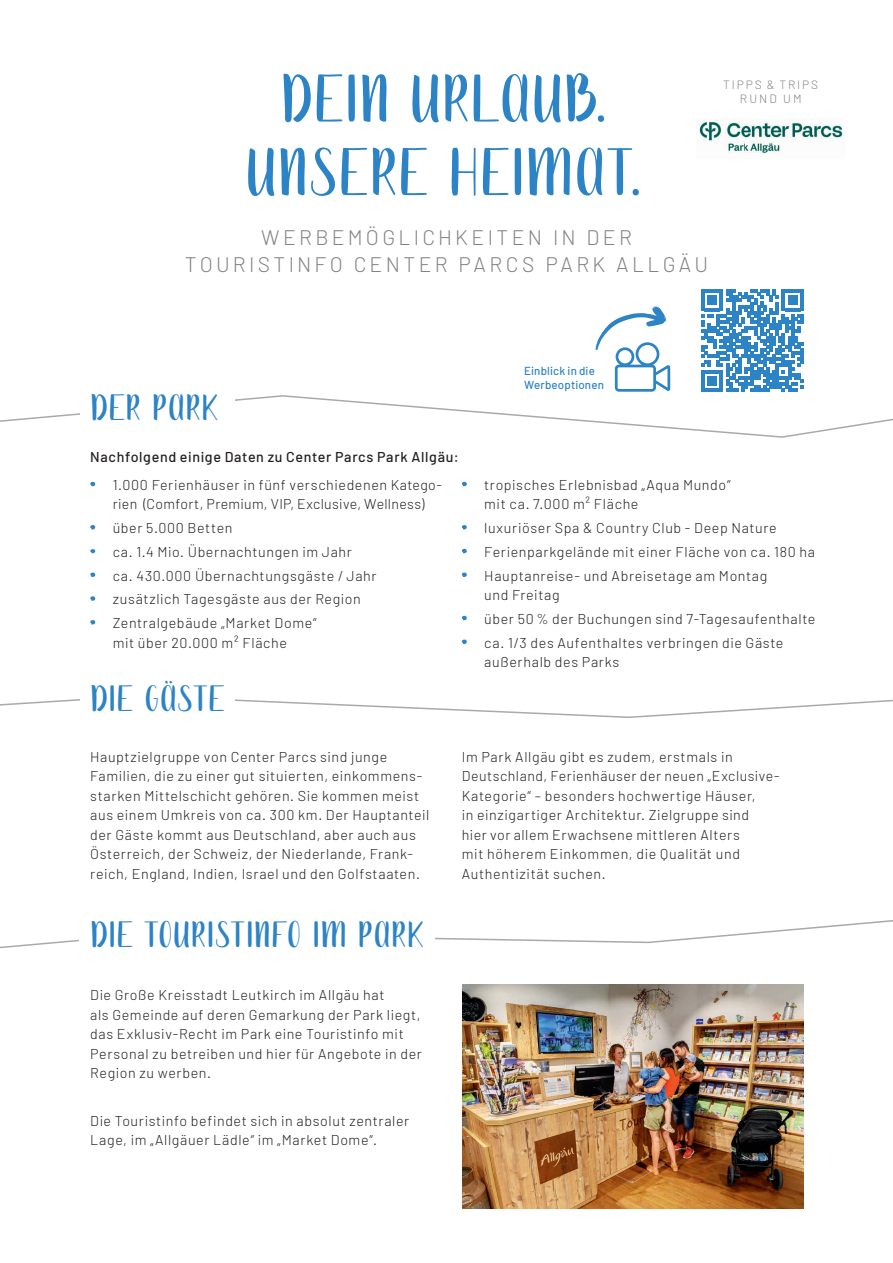
<style>
.page{position:relative;width:893px;height:1263px;background:#fff}
.page>*{position:absolute;margin:0;border:0;box-sizing:border-box;transform-origin:0 0}
.t1{font:66px/73.5px "Mona";letter-spacing:.035em;color:#2c83c5;text-align:center}
.t2{font:36px "Mona";letter-spacing:.04em;color:#2c83c5}
.t3{font:300 21px/27px "Barlow";letter-spacing:.155em;color:#808285;text-align:center}
.t4{font:300 14.25px/19.5px "Barlow";letter-spacing:.045em;color:#231f20}
.t5{font:500 14.25px "Barlow";letter-spacing:.045em;color:#231f20}
.t6{font:300 12px/14.2px "Barlow";letter-spacing:.165em;color:#808285;text-align:center}
.t7{font:500 11.7px/14.5px "Barlow";letter-spacing:.015em;color:#2c83c5}
</style>
<div class="page">
<svg style="left:0;top:699px;width:893px;height:19px"></svg>
<div style="left:80px;top:664px;width:154px;height:62px;background:#fff"></div>
<img style="left:462px;top:984px;width:342px;height:225px">
<svg style="left:90px;top:481px;width:6px;height:5px"></svg>
<svg style="left:90px;top:525px;width:6px;height:5px"></svg>
<svg style="left:90px;top:549px;width:6px;height:4px"></svg>
<svg style="left:90px;top:572px;width:6px;height:5px"></svg>
<svg style="left:90px;top:596px;width:6px;height:5px"></svg>
<svg style="left:90px;top:620px;width:6px;height:5px"></svg>
<svg style="left:461px;top:481px;width:6px;height:5px"></svg>
<svg style="left:461px;top:525px;width:6px;height:5px"></svg>
<svg style="left:461px;top:548px;width:6px;height:5px"></svg>
<svg style="left:461px;top:572px;width:6px;height:5px"></svg>
<svg style="left:461px;top:615px;width:6px;height:5px"></svg>
<svg style="left:461px;top:639px;width:6px;height:5px"></svg>
<svg style="left:0;top:920px;width:893px;height:29px"></svg>
<img style="left:697px;top:119px;width:146px;height:35px">
<svg style="left:0;top:289px;width:893px;height:149px"></svg>
<h1 class="t1" style="left:246px;top:64px;width:396px">DEIN URLAUB.<br>UNSERE HEIMAT.</h1>
<h3 class="t3" style="left:185px;top:223px;width:525px">WERBEMÖGLICHKEITEN IN DER<br>TOURISTINFO CENTER PARCS PARK ALLGÄU</h3>
<p class="t6" style="left:723px;top:77px;width:97px">TIPPS &amp; TRIPS<br>RUND UM</p>
<h2 class="t2" style="left:90px;top:385px;width:128px">DER PARK</h2>
<p class="t7" style="left:524px;top:362px;width:81px">Einblick in die<br>Werbeoptionen</p>
<p class="t5" style="left:90px;top:446px;width:370px">Nachfolgend einige Daten zu Center Parcs Park Allgäu:</p>
<p class="t4" style="left:113px;top:475px;width:331px">1.000 Ferienhäuser in fünf verschiedenen Katego&shy;rien (Comfort, Premium, VIP, Exclusive, Wellness)</p>
<p class="t4" style="left:113px;top:516px;width:265px;line-height:23.7px">über 5.000 Betten<br>ca. 1.4 Mio. Übernachtungen im Jahr<br>ca. 430.000 Übernachtungsgäste / Jahr zusätzlich Tagesgäste aus der Region<br>Zentralgebäude „Market Dome“</p>
<p class="t4" style="left:113px;top:632px;width:176px">mit über 20.000 m² Fläche</p>
<h2 class="t2" style="left:90px;top:677px;width:135px">DIE GÄSTE</h2>
<p class="t4" style="left:484px;top:475px;width:248px">tropisches Erlebnisbad „Aqua Mundo“ mit ca. 7.000 m² Fläche</p>
<p class="t4" style="left:484px;top:516px;width:332px;line-height:23.7px">luxuriöser Spa &amp; Country Club - Deep Nature<br>Ferienparkgelände mit einer Fläche von ca. 180 ha<br>Hauptanreise- und Abreisetage am Montag</p>
<p class="t4" style="left:484px;top:583px;width:333px;line-height:23.7px">und Freitag<br>über 50 % der Buchungen sind 7-Tagesaufenthalte ca. 1/3 des Aufenthaltes verbringen die Gäste</p>
<p class="t4" style="left:484px;top:652px;width:137px">außerhalb des Parks</p>
<p class="t4" style="left:90px;top:746px;width:341px">Hauptzielgruppe von Center Parcs sind junge Familien, die zu einer gut situierten, einkommens&shy;starken Mittelschicht gehören. Sie kommen meist aus einem Umkreis von ca. 300 km. Der Hauptanteil der Gäste kommt aus Deutschland, aber auch aus Österreich, der Schweiz, der Niederlande, Frank&shy;reich, England, Indien, Israel und den Golfstaaten.</p>
<p class="t4" style="left:462px;top:746px;width:319px">Im Park Allgäu gibt es zudem, erstmals in Deutschland, Ferienhäuser der neuen „Exclusive-Kategorie“ – besonders hochwertige Häuser,<br>in einzigartiger Architektur. Zielgruppe sind<br>hier vor allem Erwachsene mittleren Alters<br>mit höherem Einkommen, die Qualität und Authentizität suchen.</p>
<h2 class="t2" style="left:90px;top:912px;width:334px">DIE TOURISTINFO IM PARK</h2>
<p class="t4" style="left:90px;top:985px;width:333px">Die Große Kreisstadt Leutkirch im Allgäu hat<br>als Gemeinde auf deren Gemarkung der Park liegt, das Exklusiv-Recht im Park eine Touristinfo mit Personal zu betreiben und hier für Angebote in der Region zu werben.</p>
<p class="t4" style="left:90px;top:1110px;width:321px">Die Touristinfo befindet sich in absolut zentraler<br>Lage, im „Allgäuer Lädle“ im „Market Dome“.</p>
</div>
